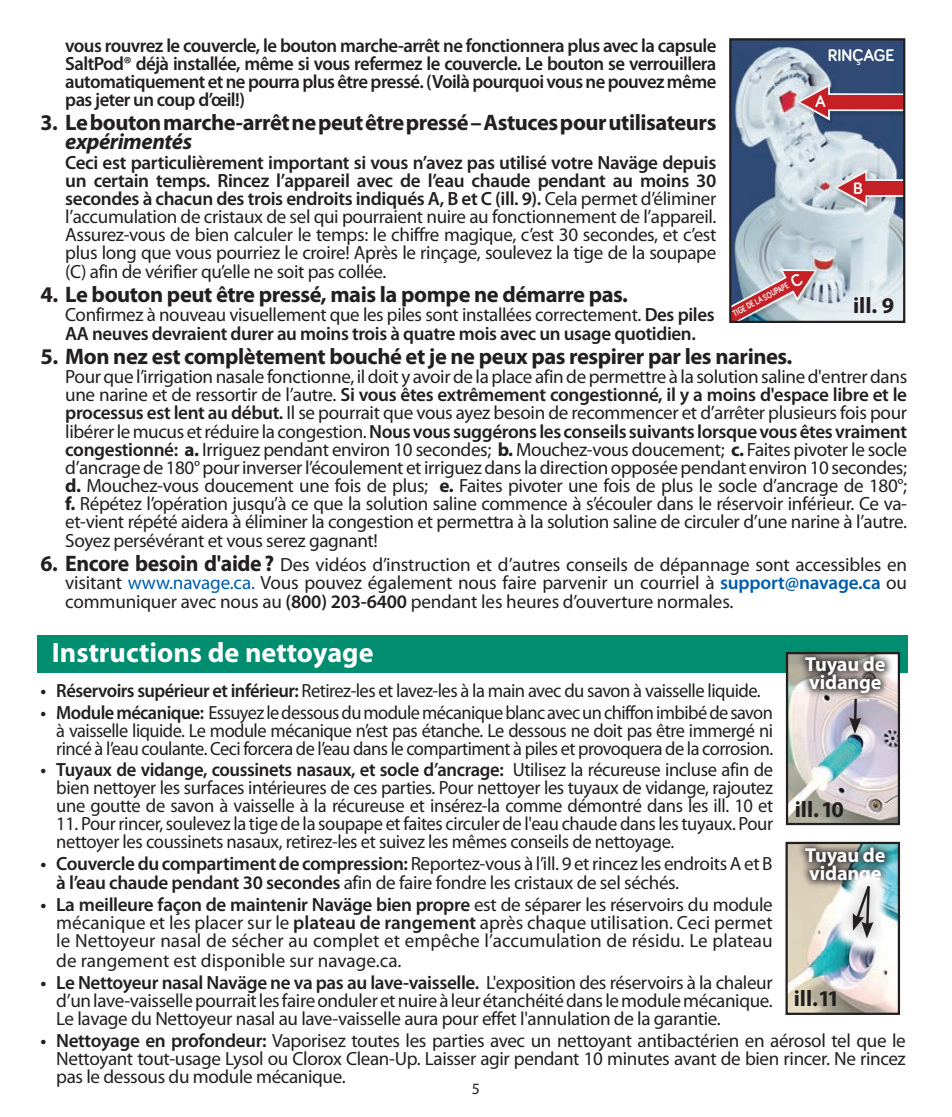
<style>
.page{position:relative;width:952px;height:1117px;background:#fff}
.page>*{position:absolute;margin:0;border:0;box-sizing:border-box;transform-origin:0 0}
.t1{font:700 28.12px "Myriad Pro";color:#fff}
.t2{font:700 22.5px "Myriad Pro";letter-spacing:-.02em;color:#231f20}
.t3{font:italic 700 22.5px "Myriad Pro";letter-spacing:-.02em;color:#231f20}
.t4{font:700 20.25px/18px "Myriad Pro";letter-spacing:-.01em;color:#fff}
.t5{font:19.12px/18.2px "Myriad Pro";letter-spacing:-.02em;color:#231f20;text-align:justify}
.t6{font:600 19.12px/18px "Myriad Pro";letter-spacing:-.03em;color:#231f20;text-align:justify}
.t7{font:19.12px/18px "Myriad Pro";letter-spacing:-.02em;color:#231f20;text-align:justify;scale:.96 1}
.t8{font:700 17.32px "Bariol";color:#fff}
.t9{font:700 17.1px "Bariol";color:#fff}
.t10{font:15.75px "Myriad Pro";color:#231f20}
.t11{font:700 9.22px "Bariol";color:#fff;scale:.75 1}
.s1{font-weight:600}
.s2{font-weight:400}
.s3{font-weight:700}
.s4{font-weight:700;font-size:22.5px}
.s5{color:#015dac}
.s6{font-weight:600;color:#015dac}
</style>
<div class="page">
<div style="left:38px;top:634px;width:870px;height:38px;background:#008d70"></div>
<img style="left:732px;top:41px;width:170px;height:279px">
<img style="left:732px;top:265px;width:92px;height:55px">
<img style="left:794px;top:80px;width:108px;height:47px">
<svg style="left:797px;top:83px;width:105px;height:38px;background:#8f5f72"></svg>
<img style="left:831px;top:166px;width:71px;height:47px">
<svg style="left:834px;top:169px;width:68px;height:37px;background:#c08a91"></svg>
<div style="left:729px;top:38px;width:176px;height:285px;border:2px solid #231f20"></div>
<img style="left:788px;top:844px;width:109px;height:167px">
<div style="left:785px;top:841px;width:115px;height:173px;border:2px solid #231f20"></div>
<img style="left:789px;top:655px;width:108px;height:167px">
<div style="left:786px;top:652px;width:114px;height:173px;border:2px solid #231f20"></div>
<div style="left:797px;top:648px;width:97px;height:53px;background:#231f20;opacity:.9"></div>
<div style="left:797px;top:838px;width:97px;height:53px;background:#231f20;opacity:.9"></div>
<div style="left:836px;top:685px;width:38px;height:60px;background:#231f20;opacity:.55"></div>
<hr style="left:854px;top:698px;width:3px;height:23px;background:#231f20">
<svg style="left:849px;top:717px;width:12px;height:16px"></svg>
<img style="left:831px;top:866px;width:62px;height:91px">
<div style="left:838px;top:873px;width:45px;height:69px;background:#231f20;opacity:.55"></div>
<div style="left:848px;top:873px;width:38px;height:77px;background:#231f20;opacity:.55"></div>
<svg style="left:853px;top:883px;width:20px;height:55px"></svg>
<svg style="left:730px;top:269px;width:87px;height:53px;background:#ae8a93"></svg>
<p class="t6" style="left:65px;top:36px;width:653px">vous rouvrez le couvercle, le bouton marche-arrêt ne fonctionnera plus avec la capsule SaltPod® déjà installée, même si vous refermez le couvercle. Le bouton se verrouillera automatiquement et ne pourra plus être pressé. (Voilà pourquoi vous ne pouvez même pas jeter un coup d’œil!)</p>
<p class="t2" style="left:40px;top:108px;width:677px">3. Le bouton marche-arrêt ne peut être pressé – Astuces pour utilisateurs</p>
<p class="t3" style="left:65px;top:127px;width:128px">expérimentés</p>
<p class="t5" style="left:65px;top:153px;width:653px"><span class="s1">Ceci est particulièrement important si vous n’avez pas utilisé votre Naväge depuis un certain temps. Rincez l’appareil avec de l’eau chaude pendant au moins 30 secondes à chacun des trois endroits indiqués A, B et C (ill. 9).</span> Cela permet d’éliminer l’accumulation de cristaux de sel qui pourraient nuire au fonctionnement de l’appareil.<br>Assurez-vous de bien calculer le temps: le chiffre magique, c’est 30 secondes, et c’est plus long que vous pourriez le croire! Après le rinçage, soulevez la tige de la soupape (C) afin de vérifier qu’elle ne soit pas collée.</p>
<p class="t2" style="left:40px;top:279px;width:589px">4. Le bouton peut être pressé, mais la pompe ne démarre pas.</p>
<p class="t6" style="left:65px;top:304px;width:651px;line-height:19.1px"><span class="s2">Confirmez à nouveau visuellement que les piles sont installées correctement.</span> Des piles<br>AA neuves devraient durer au moins trois à quatre mois avec un usage quotidien.</p>
<p class="t2" style="left:40px;top:342px;width:753px">5. Mon nez est complètement bouché et je ne peux pas respirer par les narines.</p>
<p class="t5" style="left:65px;top:367px;width:843px">Pour que l’irrigation nasale fonctionne, il doit y avoir de la place afin de permettre à la solution saline d'entrer dans une narine et de ressortir de l’autre. <span class="s1">Si vous êtes extrêmement congestionné, il y a moins d'espace libre et le processus est lent au début.</span> Il se pourrait que vous ayez besoin de recommencer et d’arrêter plusieurs fois pour libérer le mucus et réduire la congestion. <span class="s1">Nous vous suggérons les conseils suivants lorsque vous êtes vraiment congestionné:</span> <span class="s3">a.</span> Irriguez pendant environ 10 secondes; <span class="s3">b.</span> Mouchez-vous doucement; <span class="s3">c.</span> Faites pivoter le socle d’ancrage de 180° pour inverser l’écoulement et irriguez dans la direction opposée pendant environ 10 secondes; <span class="s3">d.</span> Mouchez-vous doucement une fois de plus; <span class="s3">e.</span> Faites pivoter une fois de plus le socle d’ancrage de 180°; <span class="s3">f.</span> Répétez l’opération jusqu’à ce que la solution saline commence à s’écouler dans le réservoir inférieur. Ce va&shy;et-vient répété aidera à éliminer la congestion et permettra à la solution saline de circuler d’une narine à l’autre.<br>Soyez persévérant et vous serez gagnant!</p>
<p class="t5" style="left:65px;top:554px;width:843px;text-indent:-25px"><span class="s4">6. Encore besoin d'aide ?</span> Des vidéos d’instruction et d’autres conseils de dépannage sont accessibles en visitant <span class="s5">www.navage.ca.</span> Vous pouvez également nous faire parvenir un courriel à <span class="s6">support@navage.ca</span> ou communiquer avec nous au <span class="s1">(800) 203-6400</span> pendant les heures d’ouverture normales.</p>
<h1 class="t1" style="left:52px;top:633px;width:323px">Instructions de nettoyage</h1>
<p class="t5" style="left:40px;top:681px;width:722px"><span class="s1">• Réservoirs supérieur et inférieur:</span> Retirez-les et lavez-les à la main avec du savon à vaisselle liquide.</p>
<p class="t7" style="left:56px;top:702px;width:748px;text-indent:-16px"><span class="s1">• Module mécanique:</span> Essuyez le dessous du module mécanique blanc avec un chiffon imbibé de savon à vaisselle liquide. Le module mécanique n’est pas étanche. Le dessous ne doit pas être immergé ni rincé à l’eau coulante. Ceci forcera de l’eau dans le compartiment à piles et provoquera de la corrosion.</p>
<p class="t5" style="left:56px;top:760px;width:718px;text-indent:-16px"><span class="s1">• Tuyaux de vidange, coussinets nasaux, et socle d’ancrage:</span> Utilisez la récureuse incluse afin de bien nettoyer les surfaces intérieures de ces parties. Pour nettoyer les tuyaux de vidange, rajoutez une goutte de savon à vaisselle à la récureuse et insérez-la comme démontré dans les ill. 10 et</p>
<p class="t5" style="left:56px;top:814px;width:718px">11. Pour rincer, soulevez la tige de la soupape et faites circuler de l'eau chaude dans les tuyaux. Pour nettoyer les coussinets nasaux, retirez-les et suivez les mêmes conseils de nettoyage.</p>
<p class="t5" style="left:56px;top:853px;width:718px;line-height:19.1px;text-indent:-16px"><span class="s1">• Couvercle du compartiment de compression:</span> Reportez-vous à l’ill. 9 et rincez les endroits A et B <span class="s1">à l’eau chaude pendant 30 secondes</span> afin de faire fondre les cristaux de sel séchés.</p>
<p class="t5" style="left:56px;top:895px;width:718px;text-indent:-16px"><span class="s1">• La meilleure façon de maintenir Naväge bien propre</span> est de séparer les réservoirs du module mécanique et les placer sur le <span class="s1">plateau de rangement</span> après chaque utilisation. Ceci permet le Nettoyeur nasal de sécher au complet et empêche l’accumulation de résidu. Le plateau de rangement est disponible sur navage.ca.</p>
<p class="t5" style="left:56px;top:972px;width:718px;text-indent:-16px"><span class="s1">• Le Nettoyeur nasal Naväge ne va pas au lave-vaisselle.</span> L'exposition des réservoirs à la chaleur d’un lave-vaisselle pourrait les faire onduler et nuire à leur étanchéité dans le module mécanique.<br>Le lavage du Nettoyeur nasal au lave-vaisselle aura pour effet l'annulation de la garantie.</p>
<p class="t5" style="left:56px;top:1030px;width:851px;text-indent:-16px"><span class="s1">• Nettoyage en profondeur:</span> Vaporisez toutes les parties avec un nettoyant antibactérien en aérosol tel que le Nettoyant tout-usage Lysol ou Clorox Clean-Up. Laisser agir pendant 10 minutes avant de bien rincer. Ne rincez pas le dessous du module mécanique.</p>
<p class="t8" style="left:828px;top:43px;width:68px">RINÇAGE</p>
<p class="t9" style="left:815px;top:89px;width:12px">A</p>
<p class="t9" style="left:853px;top:176px;width:11px">B</p>
<p class="t11" style="left:730px;top:308px;width:84px;rotate:-28deg">TIGE DE LA SOUPAPE</p>
<p class="t2" style="left:853px;top:290px;width:43px">ill. 9</p>
<p class="t4" style="left:805px;top:654px;width:82px">Tuyau de vidange</p>
<p class="t2" style="left:794px;top:794px;width:51px">ill. 10</p>
<p class="t4" style="left:805px;top:845px;width:82px">Tuyau de vidange</p>
<p class="t2" style="left:794px;top:983px;width:47px">ill.11</p>
<p class="t10" style="left:472px;top:1078px;width:10px">5</p>
</div>
